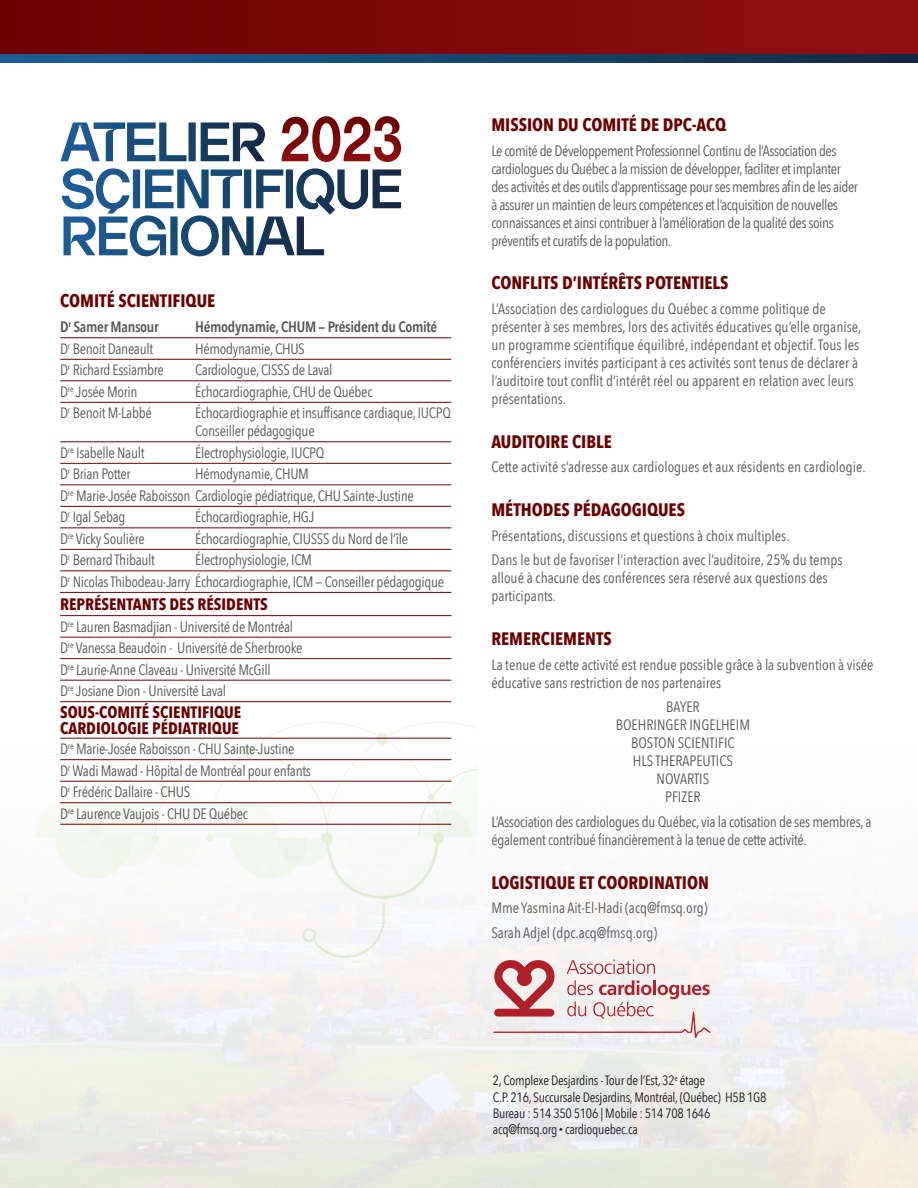
<style>
.page{position:relative;width:918px;height:1188px;background:#fff}
.page>*{position:absolute;margin:0;border:0;box-sizing:border-box;transform-origin:0 0}
.titre__arriere{font:700 18px "Avenir Next Condensed";color:#6c0000}
.t1{font:700 16.5px/16.5px "Avenir Next Condensed";color:#6c0000}
.titre__arriere-2{font:15px/18px "Avenir Next Condensed";letter-spacing:-.02em;color:#57585a}
.titre__arriere-3{font:15px/18px "Avenir Next Condensed";color:#57585a}
.texte_credit{font:15px/18px "Avenir Next Condensed";color:#57585a}
.t2{font:600 15px "Avenir Next Condensed";letter-spacing:-.02em;color:#57585a}
.t3{font:13.5px "Avenir Next Condensed";letter-spacing:-.02em;color:#231f20}
.s1{font-size:7.5px}
</style>
<div class="page">
<div style="left:0;top:0;width:918px;height:54px;background:linear-gradient(to right,#6c0000,#8f1114)"></div>
<svg style="left:0;top:54px;width:918px;height:9px"></svg>
<img style="left:0;top:441px;width:918px;height:747px">
<svg style="left:62px;top:168px;width:339px;height:89px"></svg>
<svg style="left:281px;top:116px;width:120px;height:46px"></svg>
<svg style="left:61px;top:122px;width:204px;height:39px"></svg>
<hr style="left:60px;top:338px;width:391px;height:1px;background:#6c0000">
<hr style="left:60px;top:359px;width:391px;height:1px;background:#6c0000">
<hr style="left:60px;top:381px;width:391px;height:1px;background:#6c0000">
<hr style="left:60px;top:402px;width:391px;height:1px;background:#6c0000">
<hr style="left:60px;top:442px;width:391px;height:1px;background:#6c0000">
<hr style="left:60px;top:463px;width:391px;height:1px;background:#6c0000">
<hr style="left:60px;top:485px;width:391px;height:1px;background:#6c0000">
<hr style="left:60px;top:506px;width:391px;height:1px;background:#6c0000">
<hr style="left:60px;top:528px;width:391px;height:1px;background:#6c0000">
<hr style="left:60px;top:549px;width:391px;height:1px;background:#6c0000">
<hr style="left:60px;top:571px;width:391px;height:1px;background:#6c0000">
<hr style="left:60px;top:592px;width:391px;height:1px;background:#6c0000">
<hr style="left:60px;top:615px;width:391px;height:1px;background:#6c0000">
<hr style="left:60px;top:637px;width:391px;height:1px;background:#6c0000">
<hr style="left:60px;top:658px;width:391px;height:1px;background:#6c0000">
<hr style="left:60px;top:680px;width:391px;height:1px;background:#6c0000">
<hr style="left:60px;top:701px;width:391px;height:1px;background:#6c0000">
<hr style="left:60px;top:738px;width:391px;height:1px;background:#6c0000">
<hr style="left:60px;top:759px;width:391px;height:1px;background:#6c0000">
<hr style="left:60px;top:781px;width:391px;height:1px;background:#6c0000">
<hr style="left:60px;top:802px;width:391px;height:1px;background:#6c0000">
<hr style="left:60px;top:824px;width:391px;height:1px;background:#6c0000">
<svg style="left:493px;top:959px;width:218px;height:79px"></svg>
<p class="titre__arriere" style="left:60px;top:290px;width:157px">COMITÉ SCIENTIFIQUE</p>
<p class="t2" style="left:60px;top:314px;width:100px">D<sup>r</sup> Samer Mansour</p>
<p class="t2" style="left:195px;top:314px;width:244px">Hémodynamie, CHUM — Président du Comité</p>
<p class="titre__arriere-2" style="left:60px;top:339px;width:95px">D<sup>r</sup> Benoit Daneault</p>
<p class="titre__arriere-2" style="left:195px;top:339px;width:111px">Hémodynamie, CHUS</p>
<p class="titre__arriere-2" style="left:60px;top:360px;width:105px">D<sup>r</sup> Richard Essiambre</p>
<p class="titre__arriere-2" style="left:195px;top:360px;width:139px">Cardiologue, CISSS de Laval</p>
<p class="titre__arriere-2" style="left:60px;top:382px;width:79px">D<sup>re</sup> Josée Morin</p>
<p class="titre__arriere-2" style="left:195px;top:382px;width:179px">Échocardiographie, CHU de Québec</p>
<p class="titre__arriere-2" style="left:60px;top:403px;width:93px">D<sup>r</sup> Benoit M-Labbé</p>
<p class="titre__arriere-2" style="left:195px;top:403px;width:257px">Échocardiographie et insuffisance cardiaque, IUCPQ<br>Conseiller pédagogique</p>
<p class="titre__arriere-2" style="left:60px;top:443px;width:86px">D<sup>re</sup> Isabelle Nault</p>
<p class="titre__arriere-2" style="left:195px;top:443px;width:131px">Électrophysiologie, IUCPQ</p>
<p class="titre__arriere-2" style="left:60px;top:464px;width:72px">D<sup>r</sup> Brian Potter</p>
<p class="titre__arriere-2" style="left:195px;top:464px;width:115px">Hémodynamie, CHUM</p>
<p class="titre__arriere-2" style="left:60px;top:486px;width:355px">D<sup>re</sup> Marie-Josée Raboisson Cardiologie pédiatrique, CHU Sainte-Justine</p>
<p class="titre__arriere-2" style="left:60px;top:507px;width:67px">D<sup>r</sup> Igal Sebag</p>
<p class="titre__arriere-2" style="left:195px;top:507px;width:121px">Échocardiographie, HGJ</p>
<p class="titre__arriere-2" style="left:60px;top:529px;width:86px">D<sup>re</sup> Vicky Soulière</p>
<p class="titre__arriere-2" style="left:195px;top:529px;width:214px">Échocardiographie, CIUSSS du Nord de l’île</p>
<p class="titre__arriere-2" style="left:60px;top:550px;width:96px">D<sup>r</sup> Bernard Thibault</p>
<p class="titre__arriere-2" style="left:195px;top:550px;width:118px">Électrophysiologie, ICM</p>
<p class="titre__arriere-2" style="left:60px;top:572px;width:386px">D<sup>r</sup> Nicolas Thibodeau-Jarry Échocardiographie, ICM — Conseiller pédagogique</p>
<p class="t1" style="left:60px;top:596px;width:209px">REPRÉSENTANTS DES RÉSIDENTS</p>
<p class="titre__arriere-2" style="left:60px;top:617px;width:235px">D<sup>re</sup> Lauren Basmadjian - Université de Montréal</p>
<p class="titre__arriere-2" style="left:60px;top:638px;width:244px">D<sup>re</sup> Vanessa Beaudoin - Université de Sherbrooke</p>
<p class="titre__arriere-2" style="left:60px;top:660px;width:212px">D<sup>re</sup> Laurie-Anne Claveau - Université McGill</p>
<p class="titre__arriere-2" style="left:60px;top:681px;width:168px">D<sup>re</sup> Josiane Dion - Université Laval</p>
<p class="t1" style="left:60px;top:703px;width:183px">SOUS-COMITÉ SCIENTIFIQUE<br>CARDIOLOGIE PÉDIATRIQUE</p>
<p class="titre__arriere-2" style="left:60px;top:739px;width:236px">D<sup>re</sup> Marie-Josée Raboisson - CHU Sainte-Justine</p>
<p class="titre__arriere-2" style="left:60px;top:761px;width:252px">D<sup>r</sup> Wadi Mawad - Hôpital de Montréal pour enfants</p>
<p class="titre__arriere-2" style="left:60px;top:782px;width:132px">D<sup>r</sup> Frédéric Dallaire - CHUS</p>
<p class="titre__arriere-2" style="left:60px;top:804px;width:189px">D<sup>re</sup> Laurence Vaujois - CHU DE Québec</p>
<p class="titre__arriere" style="left:491px;top:114px;width:236px">MISSION DU COMITÉ DE DPC-ACQ</p>
<p class="titre__arriere-2" style="left:491px;top:141px;width:368px">Le comité de Développement Professionnel Continu de l’Association des cardiologues du Québec a la mission de développer, faciliter et implanter des activités et des outils d’apprentissage pour ses membres afin de les aider à assurer un maintien de leurs compétences et l’acquisition de nouvelles connaissances et ainsi contribuer à l’amélioration de la qualité des soins préventifs et curatifs de la population.</p>
<p class="titre__arriere" style="left:491px;top:272px;width:239px">CONFLITS D’INTÉRÊTS POTENTIELS</p>
<p class="titre__arriere-3" style="left:491px;top:299px;width:372px">L’Association des cardiologues du Québec a comme politique de présenter à ses membres, lors des activités éducatives qu’elle organise, un programme scientifique équilibré, indépendant et objectif. Tous les conférenciers invités participant à ces activités sont tenus de déclarer à l’auditoire tout conflit d’intérêt réel ou apparent en relation avec leurs présentations.</p>
<p class="titre__arriere" style="left:491px;top:430px;width:122px">AUDITOIRE CIBLE</p>
<p class="titre__arriere-3" style="left:491px;top:457px;width:376px">Cette activité s’adresse aux cardiologues et aux résidents en cardiologie.</p>
<p class="titre__arriere" style="left:491px;top:499px;width:195px">MÉTHODES PÉDAGOGIQUES</p>
<p class="titre__arriere-3" style="left:491px;top:526px;width:300px">Présentations, discussions et questions à choix multiples.</p>
<p class="titre__arriere-3" style="left:491px;top:550px;width:353px">Dans le but de favoriser l’interaction avec l’auditoire, 25% du temps alloué à chacune des conférences sera réservé aux questions des participants.</p>
<p class="titre__arriere" style="left:491px;top:628px;width:122px">REMERCIEMENTS</p>
<p class="texte_credit" style="left:491px;top:655px;width:384px">La tenue de cette activité est rendue possible grâce à la subvention à visée éducative sans restriction de nos partenaires</p>
<p class="texte_credit" style="left:666px;top:697px;width:35px">BAYER</p>
<p class="texte_credit" style="left:616px;top:715px;width:136px">BOEHRINGER INGELHEIM</p>
<p class="texte_credit" style="left:631px;top:733px;width:105px">BOSTON SCIENTIFIC<br>HLS THERAPEUTICS</p>
<p class="texte_credit" style="left:657px;top:769px;width:54px">NOVARTIS</p>
<p class="texte_credit" style="left:665px;top:787px;width:37px">PFIZER</p>
<p class="titre__arriere-2" style="left:491px;top:812px;width:382px">L’Association des cardiologues du Québec, via la cotisation de ses membres, a également contribué financièrement à la tenue de cette activité.</p>
<p class="titre__arriere" style="left:491px;top:871px;width:219px">LOGISTIQUE ET COORDINATION</p>
<p class="texte_credit" style="left:491px;top:898px;width:218px">Mme Yasmina Ait-El-Hadi (acq@fmsq.org)</p>
<p class="texte_credit" style="left:491px;top:923px;width:167px">Sarah Adjel (dpc.acq@fmsq.org)</p>
<p class="t3" style="left:493px;top:1069px;width:214px">2, Complexe Desjardins - Tour de l’Est, 32<sup>e</sup> étage</p>
<p class="t3" style="left:493px;top:1085px;width:275px">C.P. 216, Succursale Desjardins, Montréal, (Québec) H5B 1G8</p>
<p class="t3" style="left:493px;top:1101px;width:219px">Bureau : 514 350 5106 | Mobile : 514 708 1646</p>
<p class="t3" style="left:493px;top:1118px;width:147px">acq@fmsq.org <span class="s1">•</span> cardioquebec.ca</p>
</div>
